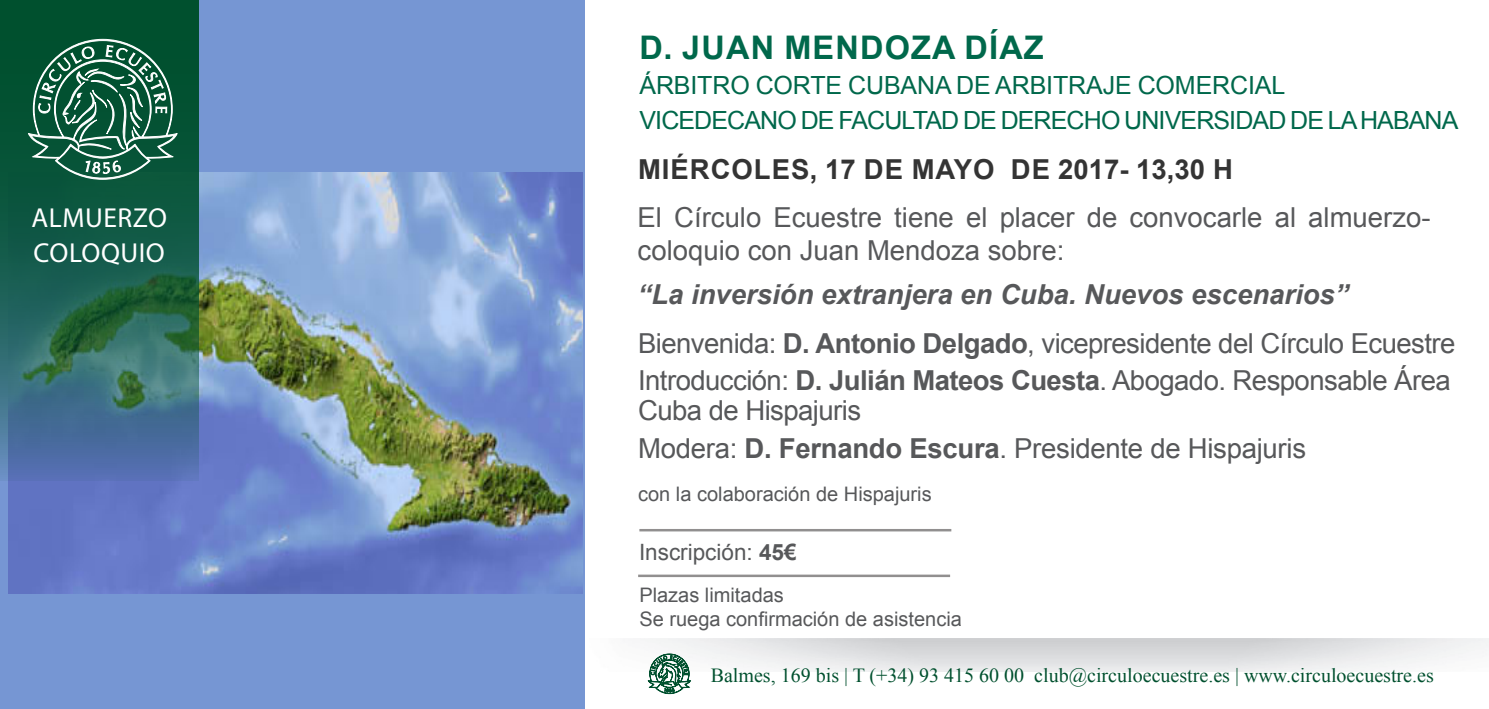
<style>
.page{position:relative;width:1489px;height:709px;background:#fff}
.page>*{position:absolute;margin:0;border:0;box-sizing:border-box;transform-origin:0 0}
.t1{font:700 32.5px "Arial";letter-spacing:.035em;color:#00684b}
.t2{font:27.5px/32.5px "Arial";letter-spacing:-.01em;color:#57585a}
.t3{font:italic 700 27.5px "Arial";color:#57585a}
.t4{font:700 27.5px "Arial";letter-spacing:.035em;color:#343434}
.t5{font:27.5px "Myriad Pro";letter-spacing:.02em;color:#fff}
.t6{font:25px "Arial";letter-spacing:-.035em;color:#00684b}
.t7{font:25px "Arial";letter-spacing:-.005em;color:#00684b}
.t8{font:22.5px "Arial";color:#57585a}
.t9{font:20px "Times New Roman";color:#00502e}
.t10{font:20px "Arial";color:#57585a}
.s1{font-weight:700}
</style>
<div class="page">
<div style="left:0;top:0;width:585px;height:709px;background:#7696d3"></div>
<img style="left:8px;top:173px;width:574px;height:420px">
<svg style="left:0;top:0;width:198px;height:481px;background:#24625c"></svg>
<svg style="left:28px;top:39px;width:149px;height:141px;background:#34735b"></svg>
<svg style="left:648px;top:653px;width:43px;height:42px"></svg>
<hr style="left:638px;top:574px;width:312px;height:3px;background:#231f20">
<hr style="left:639px;top:529px;width:312px;height:2px;background:#231f20">
<p class="t5" style="left:31px;top:200px;width:137px">ALMUERZO</p>
<p class="t5" style="left:34px;top:235px;width:133px">COLOQUIO</p>
<p class="t1" style="left:639px;top:24px;width:406px">D. JUAN MENDOZA DÍAZ</p>
<p class="t7" style="left:639px;top:68px;width:647px">ÁRBITRO CORTE CUBANA DE ARBITRAJE COMERCIAL</p>
<p class="t6" style="left:639px;top:103px;width:820px">VICEDECANO DE FACULTAD DE DERECHO UNIVERSIDAD DE LA HABANA</p>
<p class="t4" style="left:638px;top:150px;width:596px">MIÉRCOLES, 17 DE MAYO DE 2017- 13,30 H</p>
<p class="t2" style="left:637px;top:201px;width:794px">El Círculo Ecuestre tiene el placer de convocarle al almuerzo&shy;coloquio con Juan Mendoza sobre:</p>
<p class="t3" style="left:637px;top:276px;width:712px">“La inversión extranjera en Cuba. Nuevos escenarios”</p>
<p class="t2" style="left:638px;top:327px;width:818px">Bienvenida: <span class="s1">D. Antonio Delgado</span>, vicepresidente del Círculo Ecuestre</p>
<p class="t2" style="left:638px;top:365px;width:814px;line-height:30px">Introducción: <span class="s1">D. Julián Mateos Cuesta</span>. Abogado. Responsable Área<br>Cuba de Hispajuris</p>
<p class="t2" style="left:638px;top:432px;width:669px">Modera: <span class="s1">D. Fernando Escura</span>. Presidente de Hispajuris</p>
<p class="t10" style="left:638px;top:479px;width:295px">con la colaboración de Hispajuris</p>
<p class="t8" style="left:639px;top:537px;width:159px">Inscripción: <span class="s1">45€</span></p>
<p class="t10" style="left:639px;top:581px;width:146px">Plazas limitadas</p>
<p class="t10" style="left:639px;top:605px;width:324px">Se ruega confirmación de asistencia</p>
<p class="t9" style="left:710px;top:661px;width:724px">Balmes, 169 bis | T (+34) 93 415 60 00 club@circuloecuestre.es | www.circuloecuestre.es</p>
</div>
